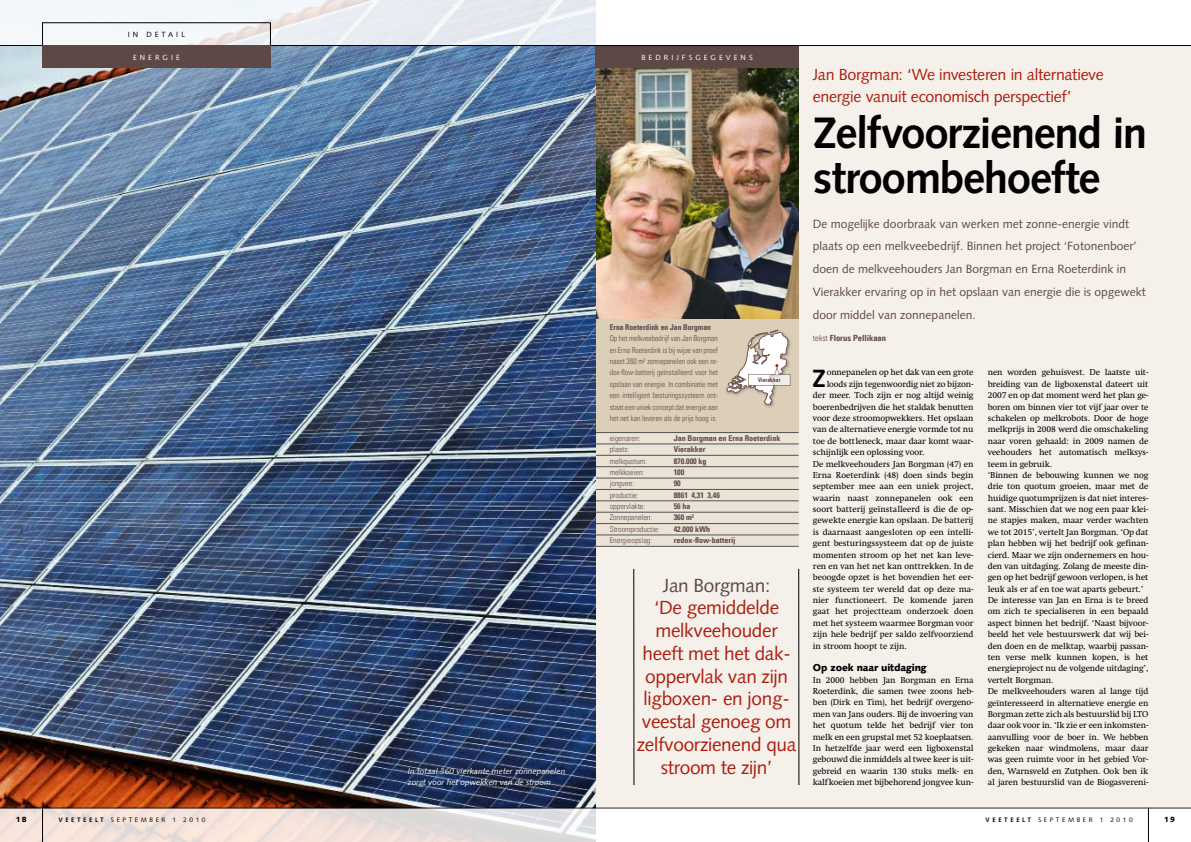
<style>
.page{position:relative;width:1191px;height:842px;background:#fff}
.page>*{position:absolute;margin:0;border:0;box-sizing:border-box;transform-origin:0 0}
.t1{font:700 44px/45.5px "Syntax LT Pro";letter-spacing:-.03em;color:#000}
.t2{font:700 24.9px "Syntax LT Pro";color:#000}
.t3{font:19px/22.8px "Syntax LT Pro";letter-spacing:-.015em;color:#ad1d0e;text-align:center}
.t4{font:19px "Syntax LT Pro";letter-spacing:-.015em;color:#5e4845}
.t5{font:16px/22.8px "Syntax LT Pro";letter-spacing:-.02em;color:#ad1d0e}
.t6{font:12px/22.8px "Syntax LT Pro";color:#5e4845}
.t7{font:900 10px "Syntax LT Pro";letter-spacing:-.01em;color:#000}
.t8{font:8.8px/11.4px "Swift LT Pro";letter-spacing:-.01em;color:#000;text-align:justify}
.t9{font:8.5px "Univers Com 67 Bold Cond";color:#5e4845}
.t10{font:italic 8.3px/11.4px "Syntax LT Pro";color:#fff}
.t11{font:8px/11.4px "Univers Com 47 Light Cond";color:#5e4845;text-align:justify;scale:.95 1}
.t12{font:8px "Univers Com 47 Light Cond";color:#5e4845}
.t13{font:8px "Univers Com 67 Bold Cond";color:#5e4845}
.t14{font:8px "Univers Com 67 Bold Cond";color:#5e4845;scale:.95 1}
.t15{font:7.5px "Syntax LT Pro";letter-spacing:.4em;color:#fff}
.t16{font:7.5px "Syntax LT Pro";letter-spacing:.4em;color:#000}
.t17{font:900 7.5px "Syntax LT Pro";color:#000}
.t18{font:6.5px "Syntax LT Pro";letter-spacing:.4em;color:#000}
.t19{font:6px "Univers Com 67 Bold Cond";color:#5e4845;scale:.95 1}
.s1{font-family:"Univers Com 47 Light Cond"}
.s2{font-weight:700}
</style>
<div class="page">
<div style="left:0;top:46px;width:1191px;height:762px;background:#f5f0ea"></div>
<div style="left:595px;top:68px;width:203px;height:462px;background:#dbcfb9"></div>
<img style="left:595px;top:68px;width:203px;height:251px">
<div style="left:595px;top:432px;width:203px;height:114px;background:#eae3d6"></div>
<hr style="left:595px;top:432px;width:203px;height:1px;background:#525254">
<hr style="left:595px;top:444px;width:203px;height:1px;background:#525254">
<hr style="left:595px;top:455px;width:203px;height:1px;background:#525254">
<hr style="left:595px;top:466px;width:203px;height:1px;background:#525254">
<hr style="left:595px;top:478px;width:203px;height:1px;background:#525254">
<hr style="left:595px;top:489px;width:203px;height:1px;background:#525254">
<hr style="left:595px;top:501px;width:203px;height:1px;background:#525254">
<hr style="left:595px;top:512px;width:203px;height:1px;background:#525254">
<hr style="left:595px;top:523px;width:203px;height:1px;background:#525254">
<hr style="left:595px;top:535px;width:203px;height:1px;background:#525254">
<hr style="left:595px;top:546px;width:203px;height:1px;background:#525254">
<div style="left:724px;top:328px;width:67px;height:80px;background:#000;opacity:.33"></div>
<svg style="left:727px;top:330px;width:63px;height:75px"></svg>
<img style="left:0;top:46px;width:595px;height:762px">
<hr style="left:798px;top:569px;width:1px;height:216px;background:#000">
<hr style="left:633px;top:569px;width:1px;height:216px;background:#000">
<svg style="left:0;top:808px;width:1191px;height:34px"></svg>
<hr style="left:42px;top:808px;width:1px;height:34px;background:#000">
<hr style="left:1148px;top:808px;width:1px;height:34px;background:#000">
<div style="left:595px;top:46px;width:203px;height:22px;background:#5e4845"></div>
<svg style="left:0;top:0;width:1191px;height:46px"></svg>
<div style="left:43px;top:46px;width:228px;height:22px;background:#5e4845"></div>
<svg style="left:402px;top:761px;width:168px;height:31px;background:#263659"></svg>
<p class="t16" style="left:128px;top:30px;width:59px">IN DET AIL</p>
<p class="t15" style="left:133px;top:53px;width:47px">E NER GIE</p>
<p class="t10" style="left:408px;top:765px;width:159px">In totaal 360 vierkante meter zonnepanelen zorgt voor het opwekken van de stroom</p>
<p class="t15" style="left:641px;top:53px;width:112px">BEDRIJFSGEGEVENS</p>
<p class="t14" style="left:609px;top:322px;width:108px">Erna Roeterdink en Jan Borgman</p>
<p class="t11" style="left:609px;top:333px;width:115px">Op het melkveebedrijf van Jan Borgman en Erna Roeterdink is bij wijze van proef naast 360 m² zonnepanelen ook een re&shy;dox-flow-batterij geïnstalleerd voor het opslaan van energie. In combinatie met een intelligent besturingssysteem ont&shy;staat een uniek concept dat energie aan het net kan leveren als de prijs hoog is.</p>
<p class="t19" style="left:758px;top:376px;width:25px">Vierakker</p>
<p class="t12" style="left:609px;top:433px;width:32px">eigenaren:</p>
<p class="t13" style="left:673px;top:433px;width:108px">Jan Borgman en Erna Roeterdink</p>
<p class="t12" style="left:609px;top:444px;width:21px">plaats:</p>
<p class="t13" style="left:673px;top:444px;width:33px">Vierakker</p>
<p class="t12" style="left:609px;top:456px;width:39px">melkquotum:</p>
<p class="t13" style="left:673px;top:456px;width:34px">870.000 kg</p>
<p class="t12" style="left:609px;top:467px;width:36px">melkkoeien:</p>
<p class="t13" style="left:673px;top:467px;width:12px">100</p>
<p class="t12" style="left:609px;top:479px;width:26px">jongvee:</p>
<p class="t13" style="left:673px;top:478px;width:9px">90</p>
<p class="t12" style="left:609px;top:490px;width:30px">productie:</p>
<p class="t13" style="left:673px;top:490px;width:48px">8861 4,31 3,46</p>
<p class="t12" style="left:609px;top:501px;width:37px">oppervlakte:</p>
<p class="t13" style="left:673px;top:501px;width:18px">56 ha</p>
<p class="t12" style="left:609px;top:513px;width:44px">Zonnepanelen:</p>
<p class="t13" style="left:673px;top:513px;width:22px">360 m²</p>
<p class="t12" style="left:609px;top:524px;width:51px">Stroomproductie:</p>
<p class="t13" style="left:673px;top:524px;width:38px">42.000 kWh</p>
<p class="t12" style="left:609px;top:535px;width:44px">Energieopslag:</p>
<p class="t13" style="left:673px;top:535px;width:63px">redox-flow-batterij</p>
<h3 class="t4" style="left:663px;top:574px;width:109px">Jan Borgman:</h3>
<h3 class="t3" style="left:637px;top:596px;width:161px">‘De gemiddelde melkveehouder heeft met het dak&shy;oppervlak van zijn ligboxen- en jong&shy;veestal genoeg om zelfvoorzienend qua stroom te zijn’</h3>
<h3 class="t5" style="left:813px;top:63px;width:292px">Jan Borgman: ‘We investeren in alternatieve energie vanuit economisch perspectief’</h3>
<h1 class="t1" style="left:813px;top:110px;width:336px">Zelfvoorzienend in stroombehoefte</h1>
<p class="t6" style="left:813px;top:212px;width:334px">De mogelijke doorbraak van werken met zonne-energie vindt plaats op een melkveebedrijf. Binnen het project ‘Fotonenboer’ doen de melkveehouders Jan Borgman en Erna Roeterdink in Vierakker ervaring op in het opslaan van energie die is opgewekt door middel van zonnepanelen.</p>
<p class="t9" style="left:813px;top:333px;width:75px"><span class="s1">tekst</span> Florus Pellikaan</p>
<h2 class="t2" style="left:812px;top:364px;width:15px">Z</h2>
<p class="t8" style="left:826px;top:367px;width:148px">onnepanelen op het dak van een grote</p>
<p class="t8" style="left:826px;top:378px;width:148px">loods zijn tegenwoordig niet zo bijzon-</p>
<p class="t8" style="left:813px;top:390px;width:162px">der meer. Toch zijn er nog altijd weinig</p>
<p class="t8" style="left:813px;top:401px;width:162px">boerenbedrijven die het staldak benutten</p>
<p class="t8" style="left:813px;top:412px;width:162px">voor deze stroomopwekkers. Het opslaan</p>
<p class="t8" style="left:813px;top:424px;width:162px">van de alternatieve energie vormde tot nu</p>
<p class="t8" style="left:813px;top:435px;width:162px">toe de bottleneck, maar daar komt waar-</p>
<p class="t8" style="left:813px;top:446px;width:113px">schijnlijk een oplossing voor.</p>
<p class="t8" style="left:813px;top:458px;width:162px">De melkveehouders Jan Borgman (47) en</p>
<p class="t8" style="left:813px;top:469px;width:162px">Erna Roeterdink (48) doen sinds begin</p>
<p class="t8" style="left:813px;top:481px;width:162px">september mee aan een uniek project,</p>
<p class="t8" style="left:813px;top:492px;width:162px">waarin naast zonnepanelen ook een</p>
<p class="t8" style="left:813px;top:503px;width:162px">soort batterij geïnstalleerd is die de op-</p>
<p class="t8" style="left:813px;top:515px;width:162px">gewekte energie kan opslaan. De batterij</p>
<p class="t8" style="left:813px;top:526px;width:162px">is daarnaast aangesloten op een intelli-</p>
<p class="t8" style="left:813px;top:537px;width:162px">gent besturingssysteem dat op de juiste</p>
<p class="t8" style="left:813px;top:549px;width:162px">momenten stroom op het net kan leve-</p>
<p class="t8" style="left:813px;top:560px;width:162px">ren en van het net kan onttrekken. In de</p>
<p class="t8" style="left:813px;top:572px;width:162px">beoogde opzet is het bovendien het eer-</p>
<p class="t8" style="left:813px;top:583px;width:162px">ste systeem ter wereld dat op deze ma-</p>
<p class="t8" style="left:813px;top:594px;width:162px">nier functioneert. De komende jaren</p>
<p class="t8" style="left:813px;top:606px;width:162px">gaat het projectteam onderzoek doen</p>
<p class="t8" style="left:813px;top:617px;width:162px">met het systeem waarmee Borgman voor</p>
<p class="t8" style="left:813px;top:628px;width:162px">zijn hele bedrijf per saldo zelfvoorziend</p>
<p class="t8" style="left:813px;top:640px;width:95px">in stroom hoopt te zijn.</p>
<p class="t7" style="left:813px;top:662px;width:115px">Op zoek naar uitdaging</p>
<p class="t8" style="left:813px;top:674px;width:162px">In 2000 hebben Jan Borgman en Erna Roeterdink, die samen twee zoons heb&shy;ben (Dirk en Tim), het bedrijf overgeno&shy;men van Jans ouders. Bij de invoering van het quotum telde het bedrijf vier ton melk en een grupstal met 52 koeplaatsen.<br>In hetzelfde jaar werd een ligboxenstal gebouwd die inmiddels al twee keer is uit&shy;gebreid en waarin 130 stuks melk- en kalfkoeien met bijbehorend jongvee kun-</p>
<p class="t8" style="left:987px;top:367px;width:162px;text-align:left">nen worden gehuisvest. De laatste uit&shy;breiding van de ligboxenstal dateert uit 2007 en op dat moment werd het plan ge&shy;boren om binnen vier tot vijf jaar over te schakelen op melkrobots. Door de hoge melkprijs in 2008 werd die omschakeling naar voren gehaald: in 2009 namen de veehouders het automatisch melksys&shy;teem in gebruik.<br>‘Binnen de bebouwing kunnen we nog drie ton quotum groeien, maar met de huidige quotumprijzen is dat niet interes&shy;sant. Misschien dat we nog een paar klei&shy;ne stapjes maken, maar verder wachten we tot 2015’, vertelt Jan Borgman. ‘Op dat plan hebben wij het bedrijf ook gefinan&shy;cierd. Maar we zijn ondernemers en hou&shy;den van uitdaging. Zolang de meeste din&shy;gen op het bedrijf gewoon verlopen, is het leuk als er af en toe wat aparts gebeurt.’ De interesse van Jan en Erna is te breed om zich te specialiseren in een bepaald aspect binnen het bedrijf. ‘Naast bijvoor&shy;beeld het vele bestuurswerk dat wij bei&shy;den doen en de melktap, waarbij passan&shy;ten verse melk kunnen kopen, is het energieproject nu de volgende uitdaging’, vertelt Borgman.<br>De melkveehouders waren al lange tijd geïnteresseerd in alternatieve energie en Borgman zette zich als bestuurslid bij LTO daar ook voor in. ‘Ik zie er een inkomsten&shy;aanvulling voor de boer in. We hebben gekeken naar windmolens, maar daar was geen ruimte voor in het gebied Vor&shy;den, Warnsveld en Zutphen. Ook ben ik al jaren bestuurslid van de Biogasvereni-</p>
<p class="t17" style="left:16px;top:815px;width:12px">18</p>
<p class="t18" style="left:58px;top:815px;width:149px"><span class="s2">VEETEELT</span> septemb er 1 2010</p>
<p class="t18" style="left:985px;top:815px;width:149px"><span class="s2">VEETEELT</span> septemb er 1 2010</p>
<p class="t17" style="left:1164px;top:815px;width:12px">19</p>
</div>
